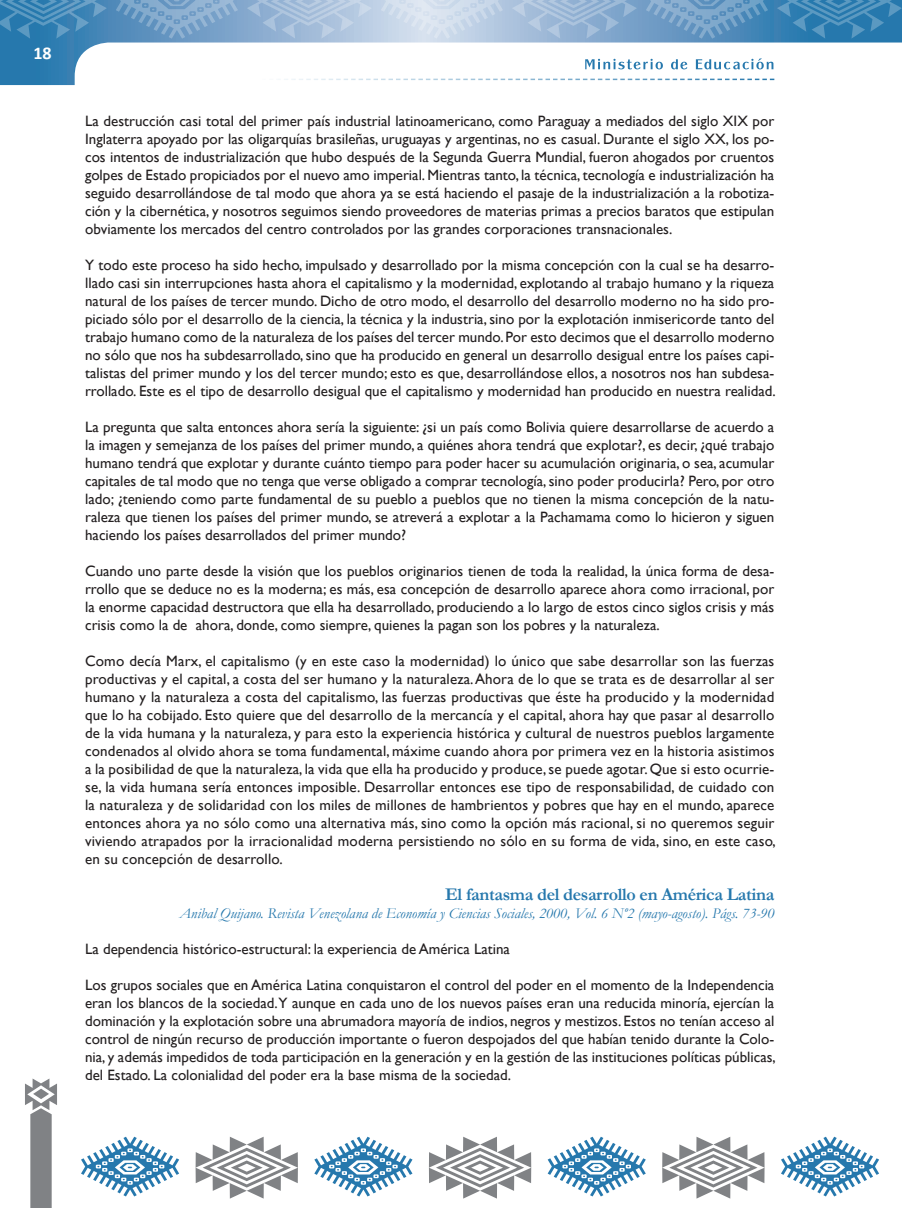
<style>
.page{position:relative;width:902px;height:1208px;background:#fff}
.page>*{position:absolute;margin:0;border:0;box-sizing:border-box;transform-origin:0 0}
.Modelo{font:700 18px "Garamond";letter-spacing:-.02em;color:#2678ad}
.t1{font:700 18px "Calibri";color:#fff}
.Modelo-2{font:15px/18px "Gill Sans";color:#231f20;text-align:justify}
.Modelo-3{font:italic 15px "Garamond";color:#2678ad}
</style>
<div class="page">
<svg style="left:0;top:0;width:901px;height:85px"></svg>
<svg style="left:25px;top:1078px;width:32px;height:130px"></svg>
<svg style="left:89px;top:79px;width:685px;height:1px"></svg>
<svg style="left:81px;top:1136px;width:98px;height:60px"></svg>
<svg style="left:314px;top:1136px;width:98px;height:60px"></svg>
<svg style="left:547px;top:1136px;width:98px;height:60px"></svg>
<svg style="left:781px;top:1136px;width:98px;height:60px"></svg>
<svg style="left:195px;top:1136px;width:103px;height:62px"></svg>
<svg style="left:429px;top:1136px;width:102px;height:62px"></svg>
<svg style="left:662px;top:1136px;width:102px;height:62px"></svg>
<svg style="left:381px;top:0;width:122px;height:39px;background:#ccd9ea"></svg>
<svg style="left:116px;top:0;width:122px;height:39px;background:#76a1c8"></svg>
<svg style="left:645px;top:0;width:123px;height:39px;background:#6899c3"></svg>
<svg style="left:247px;top:0;width:125px;height:39px;background:#a7bfdb"></svg>
<svg style="left:0;top:0;width:107px;height:39px;background:#4087b6"></svg>
<svg style="left:776px;top:0;width:125px;height:39px;background:#3782b3"></svg>
<svg style="left:512px;top:0;width:125px;height:39px;background:#98b5d5"></svg>
<svg style="left:585px;top:58px;width:188px;height:11px"></svg>
<p class="t1" style="left:33px;top:41px;width:20px">18</p>
<p class="Modelo-2" style="left:85px;top:112px;width:690px">La destrucción casi total del primer país industrial latinoamericano, como Paraguay a mediados del siglo XIX por Inglaterra apoyado por las oligarquías brasileñas, uruguayas y argentinas, no es casual. Durante el siglo XX, los po&shy;cos intentos de industrialización que hubo después de la Segunda Guerra Mundial, fueron ahogados por cruentos golpes de Estado propiciados por el nuevo amo imperial. Mientras tanto, la técnica, tecnología e industrialización ha seguido desarrollándose de tal modo que ahora ya se está haciendo el pasaje de la industrialización a la robotiza&shy;ción y la cibernética, y nosotros seguimos siendo proveedores de materias primas a precios baratos que estipulan obviamente los mercados del centro controlados por las grandes corporaciones transnacionales.</p>
<p class="Modelo-2" style="left:85px;top:256px;width:692px">Y todo este proceso ha sido hecho, impulsado y desarrollado por la misma concepción con la cual se ha desarro&shy;llado casi sin interrupciones hasta ahora el capitalismo y la modernidad, explotando al trabajo humano y la riqueza natural de los países de tercer mundo. Dicho de otro modo, el desarrollo del desarrollo moderno no ha sido pro&shy;piciado sólo por el desarrollo de la ciencia, la técnica y la industria, sino por la explotación inmisericorde tanto del trabajo humano como de la naturaleza de los países del tercer mundo. Por esto decimos que el desarrollo moderno no sólo que nos ha subdesarrollado, sino que ha producido en general un desarrollo desigual entre los países capi&shy;talistas del primer mundo y los del tercer mundo; esto es que, desarrollándose ellos, a nosotros nos han subdesa&shy;rrollado. Este es el tipo de desarrollo desigual que el capitalismo y modernidad han producido en nuestra realidad.</p>
<p class="Modelo-2" style="left:85px;top:418px;width:690px">La pregunta que salta entonces ahora sería la siguiente: ¿si un país como Bolivia quiere desarrollarse de acuerdo a la imagen y semejanza de los países del primer mundo, a quiénes ahora tendrá que explotar?, es decir, ¿qué trabajo humano tendrá que explotar y durante cuánto tiempo para poder hacer su acumulación originaria, o sea, acumular capitales de tal modo que no tenga que verse obligado a comprar tecnología, sino poder producirla? Pero, por otro lado; ¿teniendo como parte fundamental de su pueblo a pueblos que no tienen la misma concepción de la natu&shy;raleza que tienen los países del primer mundo, se atreverá a explotar a la Pachamama como lo hicieron y siguen haciendo los países desarrollados del primer mundo?</p>
<p class="Modelo-2" style="left:85px;top:562px;width:690px">Cuando uno parte desde la visión que los pueblos originarios tienen de toda la realidad, la única forma de desa&shy;rrollo que se deduce no es la moderna; es más, esa concepción de desarrollo aparece ahora como irracional, por la enorme capacidad destructora que ella ha desarrollado, produciendo a lo largo de estos cinco siglos crisis y más crisis como la de ahora, donde, como siempre, quienes la pagan son los pobres y la naturaleza.</p>
<p class="Modelo-2" style="left:85px;top:652px;width:692px">Como decía Marx, el capitalismo (y en este caso la modernidad) lo único que sabe desarrollar son las fuerzas productivas y el capital, a costa del ser humano y la naturaleza. Ahora de lo que se trata es de desarrollar al ser humano y la naturaleza a costa del capitalismo, las fuerzas productivas que éste ha producido y la modernidad que lo ha cobijado. Esto quiere que del desarrollo de la mercancía y el capital, ahora hay que pasar al desarrollo de la vida humana y la naturaleza, y para esto la experiencia histórica y cultural de nuestros pueblos largamente condenados al olvido ahora se toma fundamental, máxime cuando ahora por primera vez en la historia asistimos a la posibilidad de que la naturaleza, la vida que ella ha producido y produce, se puede agotar. Que si esto ocurrie&shy;se, la vida humana sería entonces imposible. Desarrollar entonces ese tipo de responsabilidad, de cuidado con la naturaleza y de solidaridad con los miles de millones de hambrientos y pobres que hay en el mundo, aparece entonces ahora ya no sólo como una alternativa más, sino como la opción más racional, si no queremos seguir viviendo atrapados por la irracionalidad moderna persistiendo no sólo en su forma de vida, sino, en este caso, en su concepción de desarrollo.</p>
<p class="Modelo" style="left:445px;top:884px;width:330px">El fantasma del desarrollo en América Latina</p>
<p class="Modelo-3" style="left:179px;top:904px;width:596px">Anibal Quijano. Revista Venezolana de Economía y Ciencias Sociales, 2000, Vol. 6 Nº2 (mayo-agosto). Págs. 73-90</p>
<p class="Modelo-2" style="left:85px;top:940px;width:426px">La dependencia histórico-estructural: la experiencia de América Latina</p>
<p class="Modelo-2" style="left:85px;top:976px;width:692px">Los grupos sociales que en América Latina conquistaron el control del poder en el momento de la Independencia eran los blancos de la sociedad.Y aunque en cada uno de los nuevos países eran una reducida minoría, ejercían la dominación y la explotación sobre una abrumadora mayoría de indios, negros y mestizos. Estos no tenían acceso al control de ningún recurso de producción importante o fueron despojados del que habían tenido durante la Colo&shy;nia, y además impedidos de toda participación en la generación y en la gestión de las instituciones políticas públicas, del Estado. La colonialidad del poder era la base misma de la sociedad.</p>
</div>
